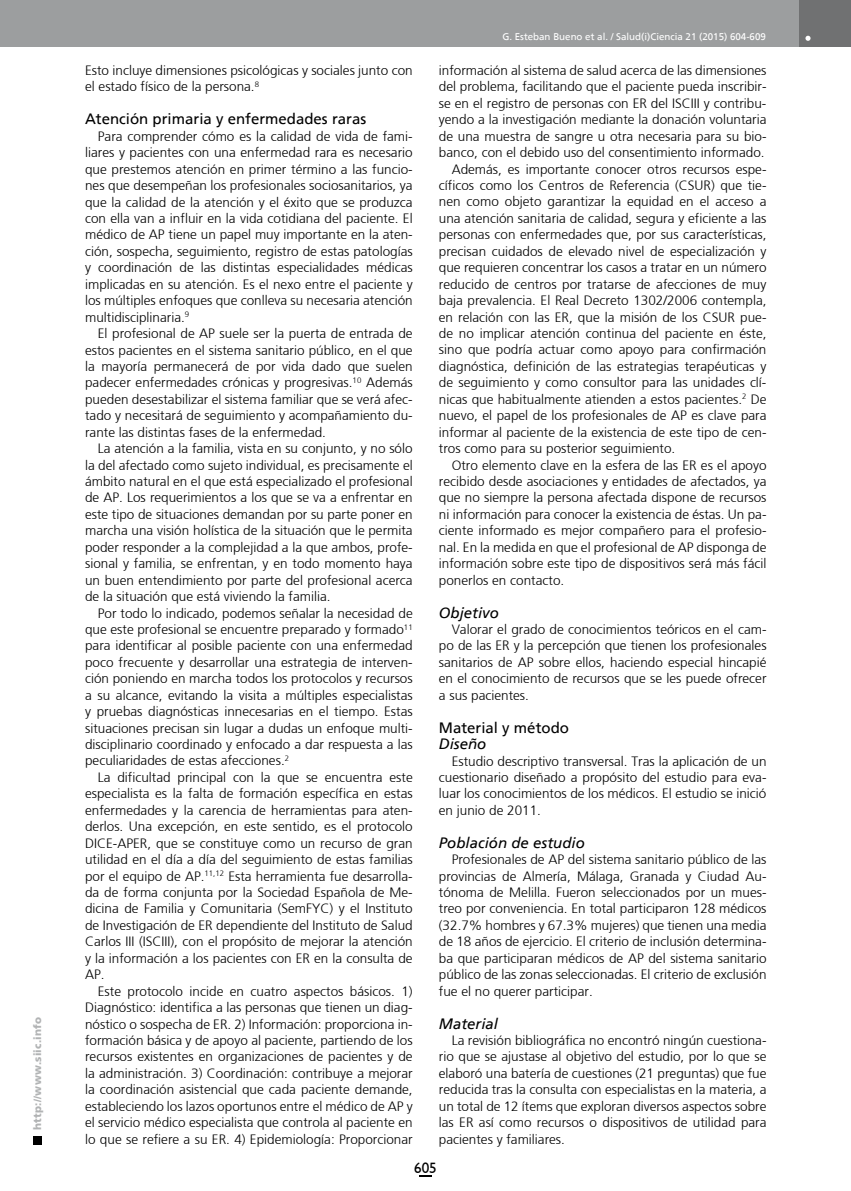
<style>
.page{position:relative;width:851px;height:1191px;background:#fff}
.page>*{position:absolute;margin:0;border:0;box-sizing:border-box;transform-origin:0 0}
.t1{font:15px "Frutiger";color:#000}
.t2{font:italic 15px "Frutiger";color:#000}
.t3{font:15px "Humanist 521 BT";color:#000}
.t4{font:300 13.5px/16.5px "Frutiger";color:#000;text-align:justify}
.t5{font:900 10.5px "Frutiger";letter-spacing:.015em;color:#b1b3b4}
.t6{font:9.75px "Frutiger";color:#fff}
</style>
<div class="page">
<div style="left:33px;top:1135px;width:9px;height:9px;background:#000"></div>
<div style="left:1px;top:0;width:812px;height:47px;background:#9c9e9f"></div>
<div style="left:799px;top:0;width:51px;height:47px;background:#707172"></div>
<svg style="left:805px;top:36px;width:5px;height:5px"></svg>
<svg style="left:419px;top:1175px;width:12px;height:1px"></svg>
<p class="t5" style="left:31px;top:1129px;width:114px;rotate:-90deg">http://www.siic.info</p>
<p class="t4" style="left:85px;top:62px;width:329px">Esto incluye dimensiones psicológicas y sociales junto con el estado físico de la persona.<sup>8</sup></p>
<p class="t1" style="left:85px;top:110px;width:282px">Atención primaria y enfermedades raras</p>
<p class="t4" style="left:85px;top:128px;width:329px;text-indent:13px">Para comprender cómo es la calidad de vida de fami&shy;liares y pacientes con una enfermedad rara es necesario que prestemos atención en primer término a las funcio&shy;nes que desempeñan los profesionales sociosanitarios, ya que la calidad de la atención y el éxito que se produzca con ella van a influir en la vida cotidiana del paciente. El médico de AP tiene un papel muy importante en la aten&shy;ción, sospecha, seguimiento, registro de estas patologías y coordinación de las distintas especialidades médicas implicadas en su atención. Es el nexo entre el paciente y los múltiples enfoques que conlleva su necesaria atención multidisciplinaria.<sup>9</sup></p>
<p class="t4" style="left:85px;top:325px;width:329px;text-indent:13px">El profesional de AP suele ser la puerta de entrada de estos pacientes en el sistema sanitario público, en el que la mayoría permanecerá de por vida dado que suelen padecer enfermedades crónicas y progresivas.<sup>10</sup> Además pueden desestabilizar el sistema familiar que se verá afec&shy;tado y necesitará de seguimiento y acompañamiento du&shy;rante las distintas fases de la enfermedad.</p>
<p class="t4" style="left:85px;top:440px;width:329px;text-indent:13px">La atención a la familia, vista en su conjunto, y no sólo la del afectado como sujeto individual, es precisamente el ámbito natural en el que está especializado el profesional de AP. Los requerimientos a los que se va a enfrentar en este tipo de situaciones demandan por su parte poner en marcha una visión holística de la situación que le permita poder responder a la complejidad a la que ambos, profe&shy;sional y familia, se enfrentan, y en todo momento haya un buen entendimiento por parte del profesional acerca de la situación que está viviendo la familia.</p>
<p class="t4" style="left:85px;top:604px;width:329px;text-indent:13px">Por todo lo indicado, podemos señalar la necesidad de que este profesional se encuentre preparado y formado<sup>11 </sup>para identificar al posible paciente con una enfermedad poco frecuente y desarrollar una estrategia de interven&shy;ción poniendo en marcha todos los protocolos y recursos a su alcance, evitando la visita a múltiples especialistas y pruebas diagnósticas innecesarias en el tiempo. Estas situaciones precisan sin lugar a dudas un enfoque multi&shy;disciplinario coordinado y enfocado a dar respuesta a las peculiaridades de estas afecciones.<sup>2</sup></p>
<p class="t4" style="left:85px;top:769px;width:329px;text-indent:13px">La dificultad principal con la que se encuentra este especialista es la falta de formación específica en estas enfermedades y la carencia de herramientas para aten&shy;derlos. Una excepción, en este sentido, es el protocolo DICE-APER, que se constituye como un recurso de gran utilidad en el día a día del seguimiento de estas familias por el equipo de AP.<sup>11,12</sup> Esta herramienta fue desarrolla&shy;da de forma conjunta por la Sociedad Española de Me&shy;dicina de Familia y Comunitaria (SemFYC) y el Instituto de Investigación de ER dependiente del Instituto de Salud Carlos III (ISCIII), con el propósito de mejorar la atención y la información a los pacientes con ER en la consulta de AP.</p>
<p class="t4" style="left:85px;top:982px;width:329px;text-indent:13px">Este protocolo incide en cuatro aspectos básicos. 1)<br>Diagnóstico: identifica a las personas que tienen un diag&shy;nóstico o sospecha de ER. 2) Información: proporciona in&shy;formación básica y de apoyo al paciente, partiendo de los recursos existentes en organizaciones de pacientes y de la administración. 3) Coordinación: contribuye a mejorar la coordinación asistencial que cada paciente demande, estableciendo los lazos oportunos entre el médico de AP y el servicio médico especialista que controla al paciente en lo que se refiere a su ER. 4) Epidemiología: Proporcionar</p>
<p class="t6" style="left:502px;top:31px;width:265px">G. Esteban Bueno et al. / Salud(i)Ciencia 21 (2015) 604-609</p>
<p class="t4" style="left:439px;top:62px;width:329px">información al sistema de salud acerca de las dimensiones</p>
<p class="t4" style="left:439px;top:78px;width:329px">del problema, facilitando que el paciente pueda inscribir-</p>
<p class="t4" style="left:439px;top:95px;width:329px">se en el registro de personas con ER del ISCIII y contribu-</p>
<p class="t4" style="left:439px;top:111px;width:329px">yendo a la investigación mediante la donación voluntaria</p>
<p class="t4" style="left:439px;top:128px;width:329px">de una muestra de sangre u otra necesaria para su bio-</p>
<p class="t4" style="left:439px;top:144px;width:327px">banco, con el debido uso del consentimiento informado.</p>
<p class="t4" style="left:451px;top:161px;width:316px">Además, es importante conocer otros recursos espe-</p>
<p class="t4" style="left:439px;top:177px;width:329px">cíficos como los Centros de Referencia (CSUR) que tie-</p>
<p class="t4" style="left:439px;top:193px;width:329px">nen como objeto garantizar la equidad en el acceso a</p>
<p class="t4" style="left:439px;top:210px;width:329px">una atención sanitaria de calidad, segura y eficiente a las</p>
<p class="t4" style="left:439px;top:226px;width:329px">personas con enfermedades que, por sus características,</p>
<p class="t4" style="left:439px;top:243px;width:329px">precisan cuidados de elevado nivel de especialización y</p>
<p class="t4" style="left:439px;top:259px;width:329px">que requieren concentrar los casos a tratar en un número</p>
<p class="t4" style="left:439px;top:276px;width:329px">reducido de centros por tratarse de afecciones de muy</p>
<p class="t4" style="left:439px;top:292px;width:329px">baja prevalencia. El Real Decreto 1302/2006 contempla,</p>
<p class="t4" style="left:439px;top:308px;width:329px">en relación con las ER, que la misión de los CSUR pue-</p>
<p class="t4" style="left:439px;top:325px;width:329px">de no implicar atención continua del paciente en éste,</p>
<p class="t4" style="left:439px;top:341px;width:329px">sino que podría actuar como apoyo para confirmación</p>
<p class="t4" style="left:439px;top:358px;width:329px">diagnóstica, definición de las estrategias terapéuticas y</p>
<p class="t4" style="left:439px;top:374px;width:329px">de seguimiento y como consultor para las unidades clí-</p>
<p class="t4" style="left:439px;top:391px;width:329px">nicas que habitualmente atienden a estos pacientes.<sup>2</sup> De</p>
<p class="t4" style="left:439px;top:407px;width:329px">nuevo, el papel de los profesionales de AP es clave para</p>
<p class="t4" style="left:439px;top:424px;width:329px">informar al paciente de la existencia de este tipo de cen-</p>
<p class="t4" style="left:439px;top:440px;width:238px">tros como para su posterior seguimiento.</p>
<p class="t4" style="left:451px;top:456px;width:316px">Otro elemento clave en la esfera de las ER es el apoyo</p>
<p class="t4" style="left:439px;top:473px;width:329px">recibido desde asociaciones y entidades de afectados, ya</p>
<p class="t4" style="left:439px;top:489px;width:329px">que no siempre la persona afectada dispone de recursos</p>
<p class="t4" style="left:439px;top:506px;width:329px">ni información para conocer la existencia de éstas. Un pa-</p>
<p class="t4" style="left:439px;top:522px;width:329px">ciente informado es mejor compañero para el profesio-</p>
<p class="t4" style="left:439px;top:539px;width:329px">nal. En la medida en que el profesional de AP disponga de</p>
<p class="t4" style="left:439px;top:555px;width:329px">información sobre este tipo de dispositivos será más fácil</p>
<p class="t4" style="left:439px;top:571px;width:127px">ponerlos en contacto.</p>
<p class="t2" style="left:439px;top:603px;width:62px">Objetivo</p>
<p class="t4" style="left:439px;top:621px;width:329px;text-indent:13px">Valorar el grado de conocimientos teóricos en el cam&shy;po de las ER y la percepción que tienen los profesionales sanitarios de AP sobre ellos, haciendo especial hincapié en el conocimiento de recursos que se les puede ofrecer a sus pacientes.</p>
<p class="t1" style="left:439px;top:718px;width:132px">Material y método</p>
<p class="t2" style="left:439px;top:735px;width:49px">Diseño</p>
<p class="t4" style="left:439px;top:752px;width:329px;text-indent:13px">Estudio descriptivo transversal. Tras la aplicación de un cuestionario diseñado a propósito del estudio para eva&shy;luar los conocimientos de los médicos. El estudio se inició en junio de 2011.</p>
<p class="t2" style="left:439px;top:833px;width:147px">Población de estudio</p>
<p class="t4" style="left:439px;top:851px;width:329px;text-indent:13px">Profesionales de AP del sistema sanitario público de las provincias de Almería, Málaga, Granada y Ciudad Au&shy;tónoma de Melilla. Fueron seleccionados por un mues&shy;treo por conveniencia. En total participaron 128 médicos (32.7% hombres y 67.3% mujeres) que tienen una media de 18 años de ejercicio. El criterio de inclusión determina&shy;ba que participaran médicos de AP del sistema sanitario público de las zonas seleccionadas. El criterio de exclusión fue el no querer participar.</p>
<p class="t2" style="left:439px;top:1014px;width:61px">Material</p>
<p class="t4" style="left:439px;top:1032px;width:329px;text-indent:13px">La revisión bibliográfica no encontró ningún cuestiona&shy;rio que se ajustase al objetivo del estudio, por lo que se elaboró una batería de cuestiones (21 preguntas) que fue reducida tras la consulta con especialistas en la materia, a un total de 12 ítems que exploran diversos aspectos sobre las ER así como recursos o dispositivos de utilidad para pacientes y familiares.</p>
<p class="t3" style="left:414px;top:1158px;width:24px">605</p>
</div>
